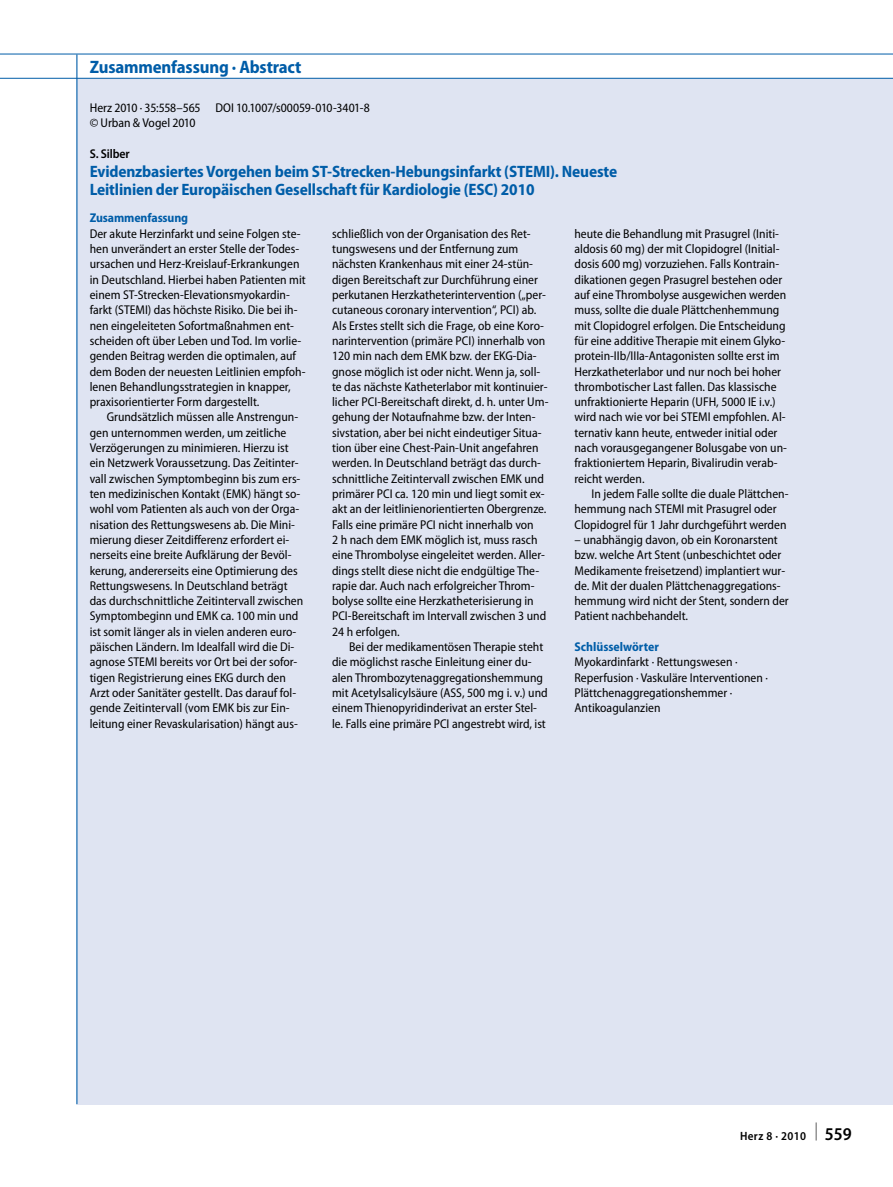
<style>
.page{position:relative;width:893px;height:1187px;background:#fff}
.page>*{position:absolute;margin:0;border:0;box-sizing:border-box;transform-origin:0 0}
.t1{font:700 semi-condensed 18px "Myriad Pro";letter-spacing:-.01em;color:#005da8}
.t2{font:700 semi-condensed 16.5px/18px "Myriad Pro";letter-spacing:-.01em;color:#005da8}
.t3{font:semi-condensed 12.75px/15.3px "Myriad Pro";color:#000}
.t4{font:700 semi-condensed 12.75px "Myriad Pro";letter-spacing:-.01em;color:#005da8}
.t5{font:600 semi-condensed 12.75px "Myriad Pro";letter-spacing:-.01em;color:#000}
.t6{font:600 semi-condensed 12px "Myriad Pro";letter-spacing:.03em;color:#000}
.s1{font-size:18px}
</style>
<div class="page">
<div style="left:77px;top:78px;width:816px;height:1025px;background:#dfe4f2"></div>
<hr style="left:77px;top:55px;width:1px;height:1048px;background:#005da8">
<hr style="left:0;top:54px;width:893px;height:1px;background:#005da8">
<hr style="left:0;top:78px;width:893px;height:1px;background:#005da8">
<h1 class="t1" style="left:90px;top:57px;width:213px">Zusammenfassung · Abstract</h1>
<p class="t3" style="left:90px;top:100px;width:282px">Herz 2010 · 35:558–565 DOI 10.1007/s00059-010-3401-8 © Urban &amp; Vogel 2010</p>
<p class="t5" style="left:90px;top:147px;width:41px">S. Silber</p>
<p class="t2" style="left:90px;top:162px;width:529px">Evidenzbasiertes Vorgehen beim ST-Strecken-Hebungsinfarkt (STEMI). Neueste<br>Leitlinien der Europäischen Gesellschaft für Kardiologie (ESC) 2010</p>
<p class="t4" style="left:90px;top:211px;width:100px">Zusammenfassung</p>
<p class="t3" style="left:90px;top:226px;width:218px">Der akute Herzinfarkt und seine Folgen ste&shy;hen unverändert an erster Stelle der Todes&shy;ursachen und Herz-Kreislauf-Erkrankungen in Deutschland. Hierbei haben Patienten mit einem ST-Strecken-Elevationsmyokardin&shy;farkt (STEMI) das höchste Risiko. Die bei ih&shy;nen eingeleiteten Sofortmaßnahmen ent&shy;scheiden oft über Leben und Tod. Im vorlie&shy;genden Beitrag werden die optimalen, auf dem Boden der neuesten Leitlinien empfoh&shy;lenen Behandlungsstrategien in knapper, praxisorientierter Form dargestellt.</p>
<p class="t3" style="left:90px;top:410px;width:215px;text-indent:17px">Grundsätzlich müssen alle Anstrengun&shy;gen unternommen werden, um zeitliche Verzögerungen zu minimieren. Hierzu ist ein Netzwerk Voraussetzung. Das Zeitinter&shy;vall zwischen Symptombeginn bis zum ers&shy;ten medizinischen Kontakt (EMK) hängt so&shy;wohl vom Patienten als auch von der Orga&shy;nisation des Rettungswesens ab. Die Mini&shy;mierung dieser Zeitdifferenz erfordert ei&shy;nerseits eine breite Aufklärung der Bevöl&shy;kerung, andererseits eine Optimierung des Rettungswesens. In Deutschland beträgt das durchschnittliche Zeitintervall zwischen Symptombeginn und EMK ca. 100 min und ist somit länger als in vielen anderen euro&shy;päischen Ländern. Im Idealfall wird die Di&shy;agnose STEMI bereits vor Ort bei der sofor&shy;tigen Registrierung eines EKG durch den Arzt oder Sanitäter gestellt. Das darauf fol&shy;gende Zeitintervall (vom EMK bis zur Ein&shy;leitung einer Revaskularisation) hängt aus-</p>
<p class="t3" style="left:332px;top:226px;width:218px">schließlich von der Organisation des Ret&shy;tungswesens und der Entfernung zum nächsten Krankenhaus mit einer 24-stün&shy;digen Bereitschaft zur Durchführung einer perkutanen Herzkatheterintervention („per&shy;cutaneous coronary intervention“, PCI) ab.<br>Als Erstes stellt sich die Frage, ob eine Koro&shy;narintervention (primäre PCI) innerhalb von 120 min nach dem EMK bzw. der EKG-Dia&shy;gnose möglich ist oder nicht. Wenn ja, soll&shy;te das nächste Katheterlabor mit kontinuier&shy;licher PCI-Bereitschaft direkt, d. h. unter Um&shy;gehung der Notaufnahme bzw. der Inten&shy;sivstation, aber bei nicht eindeutiger Situa&shy;tion über eine Chest-Pain-Unit angefahren werden. In Deutschland beträgt das durch&shy;schnittliche Zeitintervall zwischen EMK und primärer PCI ca. 120 min und liegt somit ex&shy;akt an der leitlinienorientierten Obergrenze.<br>Falls eine primäre PCI nicht innerhalb von<br>2 h nach dem EMK möglich ist, muss rasch eine Thrombolyse eingeleitet werden. Aller&shy;dings stellt diese nicht die endgültige The&shy;rapie dar. Auch nach erfolgreicher Throm&shy;bolyse sollte eine Herzkatheterisierung in PCI-Bereitschaft im Intervall zwischen 3 und 24 h erfolgen.</p>
<p class="t3" style="left:332px;top:639px;width:217px;text-indent:17px">Bei der medikamentösen Therapie steht die möglichst rasche Einleitung einer du&shy;alen Thrombozytenaggregationshemmung mit Acetylsalicylsäure (ASS, 500 mg i. v.) und einem Thienopyridinderivat an erster Stel&shy;le. Falls eine primäre PCI angestrebt wird, ist</p>
<p class="t3" style="left:574px;top:226px;width:214px">heute die Behandlung mit Prasugrel (Initi&shy;aldosis 60 mg) der mit Clopidogrel (Initial&shy;dosis 600 mg) vorzuziehen. Falls Kontrain&shy;dikationen gegen Prasugrel bestehen oder auf eine Thrombolyse ausgewichen werden muss, sollte die duale Plättchenhemmung mit Clopidogrel erfolgen. Die Entscheidung für eine additive Therapie mit einem Glyko&shy;protein-IIb/IIIa-Antagonisten sollte erst im Herzkatheterlabor und nur noch bei hoher thrombotischer Last fallen. Das klassische unfraktionierte Heparin (UFH, 5000 IE i.v.) wird nach wie vor bei STEMI empfohlen. Al&shy;ternativ kann heute, entweder initial oder nach vorausgegangener Bolusgabe von un&shy;fraktioniertem Heparin, Bivalirudin verab&shy;reicht werden.</p>
<p class="t3" style="left:574px;top:486px;width:216px;text-indent:17px">In jedem Falle sollte die duale Plättchen&shy;hemmung nach STEMI mit Prasugrel oder<br>Clopidogrel für 1 Jahr durchgeführt werden</p>
<p class="t3" style="left:574px;top:532px;width:216px">– unabhängig davon, ob ein Koronarstent bzw. welche Art Stent (unbeschichtet oder Medikamente freisetzend) implantiert wur&shy;de. Mit der dualen Plättchenaggregations&shy;hemmung wird nicht der Stent, sondern der Patient nachbehandelt.</p>
<p class="t4" style="left:574px;top:639px;width:86px">Schlüsselwörter</p>
<p class="t3" style="left:574px;top:654px;width:195px">Myokardinfarkt · Rettungswesen ·<br>Reperfusion · Vaskuläre Interventionen ·<br>Plättchenaggregationshemmer ·<br>Antikoagulanzien</p>
<p class="t6" style="left:740px;top:1129px;width:113px">Herz 8 · 2010 <sup>|</sup> <span class="s1">559</span></p>
</div>
